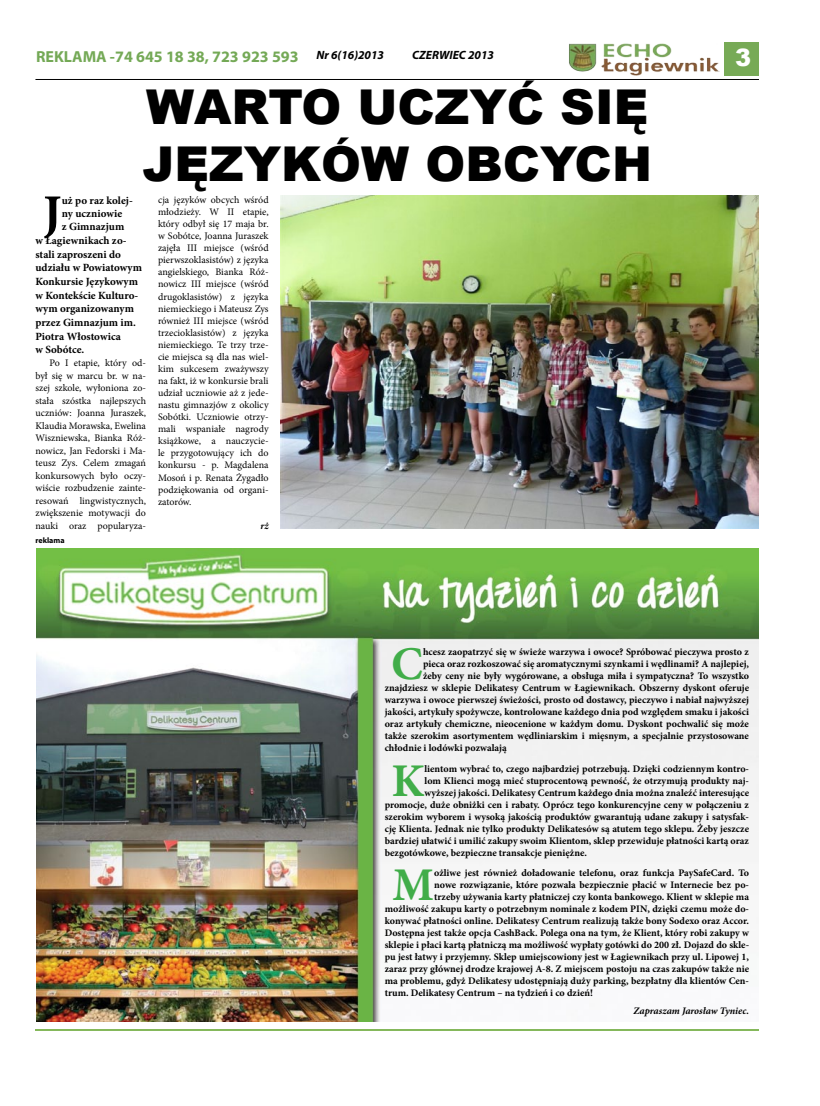
<style>
.page{position:relative;width:820px;height:1106px;background:#fff}
.page>*{position:absolute;margin:0;border:0;box-sizing:border-box;transform-origin:0 0}
.t1{font:700 51.6px "Minion Pro";color:#000}
.t2{font:900 48px/57.6px "Arial";color:#000}
.t3{font:700 46.9px "Minion Pro";color:#41ad49}
.t4{font:900 24px "Arial";color:#fff}
.t5{font:700 16px "Myriad Pro";color:#74a956}
.t6{font:italic 700 12px "Myriad Pro";color:#000}
.t7{font:700 11px "Minion Pro";color:#000}
.t8{font:700 10px "Minion Pro";color:#000}
.t9{font:10px/12.1px "Minion Pro";color:#000;text-align:justify}
.t10{font:italic 700 10px "Minion Pro";letter-spacing:-.005em;color:#000}
.t11{font:700 8px "Myriad Pro";color:#000}
</style>
<div class="page">
<div style="left:724px;top:42px;width:34px;height:33px;background:#77aa56"></div>
<hr style="left:35px;top:79px;width:723px;height:1px;background:#000">
<img style="left:569px;top:43px;width:150px;height:32px">
<hr style="left:35px;top:1029px;width:723px;height:2px;background:#85b85b">
<img style="left:280px;top:196px;width:478px;height:332px">
<img style="left:36px;top:549px;width:722px;height:472px">
<h3 class="t5" style="left:36px;top:46px;width:349px">REKLAMA -74 645 18 38, 723 923 593 <sup>Nr</sup> <sup>6(16)2013</sup></h3>
<p class="t6" style="left:412px;top:47px;width:83px">CZERWIEC 2013</p>
<h3 class="t4" style="left:735px;top:40px;width:18px">3</h3>
<h2 class="t2" style="left:142px;top:76px;width:511px">WARTO UCZYĆ SIĘ<br>JĘZYKÓW OBCYCH</h2>
<h1 class="t1" style="left:43px;top:177px;width:20px">J</h1>
<p class="t7" style="left:62px;top:192px;width:72px">uż po raz kolej-</p>
<p class="t9" style="left:158px;top:194px;width:112px">cja języków obcych wśród młodzieży. W II etapie, który odbył się 17 maja br. w Sobótce, Joanna Juraszek zajęła III miejsce (wśród pierwszoklasistów) z języka angielskiego, Bianka Róż&shy;nowicz III miejsce (wśród drugoklasistów) z języka niemieckiego i Mateusz Zys również III miejsce (wśród trzecioklasistów) z języka niemieckiego. Te trzy trze&shy;cie miejsca są dla nas wiel&shy;kim sukcesem zważywszy na fakt, iż w konkursie brali udział uczniowie aż z jede&shy;nastu gimnazjów z okolicy Sobótki. Uczniowie otrzy&shy;mali wspaniałe nagrody książkowe, a nauczycie&shy;le przygotowujący ich do konkursu - p. Magdalena Mosoń i p. Renata Żygadło podziękowania od organi&shy;zatorów.</p>
<p class="t10" style="left:260px;top:518px;width:10px">rż</p>
<p class="t7" style="left:62px;top:206px;width:62px">ny uczniowie</p>
<p class="t7" style="left:62px;top:219px;width:64px">z Gimnazjum</p>
<p class="t7" style="left:35px;top:232px;width:93px">w Łagiewnikach zo-</p>
<p class="t7" style="left:35px;top:246px;width:87px">stali zaproszeni do</p>
<p class="t7" style="left:35px;top:260px;width:108px">udziału w Powiatowym</p>
<p class="t7" style="left:35px;top:274px;width:104px">Konkursie Językowym</p>
<p class="t7" style="left:35px;top:287px;width:104px">w Kontekście Kulturo-</p>
<p class="t7" style="left:35px;top:301px;width:100px">wym organizowanym</p>
<p class="t7" style="left:35px;top:315px;width:102px">przez Gimnazjum im.</p>
<p class="t7" style="left:35px;top:328px;width:87px">Piotra Włostowica</p>
<p class="t7" style="left:35px;top:342px;width:50px">w Sobótce.</p>
<p class="t9" style="left:35px;top:356px;width:112px;line-height:12.5px;text-indent:14px">Po I etapie, który od&shy;był się w marcu br. w na&shy;szej szkole, wyłoniona zo&shy;stała szóstka najlepszych uczniów: Joanna Juraszek, Klaudia Morawska, Ewelina Wiszniewska, Bianka Róż&shy;nowicz, Jan Fedorski i Ma&shy;teusz Zys. Celem zmagań konkursowych było oczy&shy;wiście rozbudzenie zainte&shy;resowań lingwistycznych, zwiększenie motywacji do nauki oraz popularyza-</p>
<p class="t11" style="left:35px;top:535px;width:31px">reklama</p>
<h3 class="t3" style="left:391px;top:631px;width:33px">C</h3>
<p class="t8" style="left:423px;top:645px;width:327px">hcesz zaopatrzyć się w świeże warzywa i owoce? Spróbować pieczywa prosto z</p>
<p class="t8" style="left:423px;top:657px;width:327px">pieca oraz rozkoszować się aromatycznymi szynkami i wędlinami? A najlepiej,</p>
<p class="t8" style="left:423px;top:669px;width:327px">żeby ceny nie były wygórowane, a obsługa miła i sympatyczna? To wszystko</p>
<p class="t8" style="left:384px;top:681px;width:366px">znajdziesz w sklepie Delikatesy Centrum w Łagiewnikach. Obszerny dyskont oferuje</p>
<p class="t8" style="left:384px;top:693px;width:365px">warzywa i owoce pierwszej świeżości, prosto od dostawcy, pieczywo i nabiał najwyższej</p>
<p class="t8" style="left:384px;top:705px;width:365px">jakości, artykuły spożywcze, kontrolowane każdego dnia pod względem smaku i jakości</p>
<p class="t8" style="left:384px;top:717px;width:365px">oraz artykuły chemiczne, nieocenione w każdym domu. Dyskont pochwalić się może</p>
<p class="t8" style="left:384px;top:729px;width:365px">także szerokim asortymentem wędliniarskim i mięsnym, a specjalnie przystosowane</p>
<p class="t8" style="left:384px;top:741px;width:123px">chłodnie i lodówki pozwalają</p>
<h3 class="t3" style="left:391px;top:747px;width:34px">K</h3>
<p class="t8" style="left:424px;top:761px;width:326px">lientom wybrać to, czego najbardziej potrzebują. Dzięki codziennym kontro-</p>
<p class="t8" style="left:424px;top:773px;width:326px">lom Klienci mogą mieć stuprocentową pewność, że otrzymują produkty naj-</p>
<p class="t8" style="left:424px;top:785px;width:326px">wyższej jakości. Delikatesy Centrum każdego dnia można znaleźć interesujące</p>
<p class="t8" style="left:384px;top:797px;width:366px">promocje, duże obniżki cen i rabaty. Oprócz tego konkurencyjne ceny w połączeniu z</p>
<p class="t8" style="left:384px;top:809px;width:365px">szerokim wyborem i wysoką jakością produktów gwarantują udane zakupy i satysfak-</p>
<p class="t8" style="left:384px;top:821px;width:365px">cję Klienta. Jednak nie tylko produkty Delikatesów są atutem tego sklepu. Żeby jeszcze</p>
<p class="t8" style="left:384px;top:833px;width:365px">bardziej ułatwić i umilić zakupy swoim Klientom, sklep przewiduje płatności kartą oraz</p>
<p class="t8" style="left:384px;top:845px;width:203px">bezgotówkowe, bezpieczne transakcje pieniężne.</p>
<h3 class="t3" style="left:392px;top:852px;width:43px">M</h3>
<p class="t8" style="left:434px;top:866px;width:316px">ożliwe jest również doładowanie telefonu, oraz funkcja PaySafeCard. To</p>
<p class="t8" style="left:434px;top:878px;width:316px">nowe rozwiązanie, które pozwala bezpiecznie płacić w Internecie bez po-</p>
<p class="t8" style="left:434px;top:890px;width:316px">trzeby używania karty płatniczej czy konta bankowego. Klient w sklepie ma</p>
<p class="t8" style="left:384px;top:902px;width:365px">możliwość zakupu karty o potrzebnym nominale z kodem PIN, dzięki czemu może do-</p>
<p class="t8" style="left:384px;top:914px;width:365px">konywać płatności online. Delikatesy Centrum realizują także bony Sodexo oraz Accor.</p>
<p class="t8" style="left:384px;top:926px;width:365px">Dostępna jest także opcja CashBack. Polega ona na tym, że Klient, który robi zakupy w</p>
<p class="t8" style="left:384px;top:938px;width:366px">sklepie i płaci kartą płatniczą ma możliwość wypłaty gotówki do 200 zł. Dojazd do skle-</p>
<p class="t8" style="left:384px;top:950px;width:365px">pu jest łatwy i przyjemny. Sklep umiejscowiony jest w Łagiewnikach przy ul. Lipowej 1,</p>
<p class="t8" style="left:384px;top:962px;width:366px">zaraz przy głównej drodze krajowej A-8. Z miejscem postoju na czas zakupów także nie</p>
<p class="t8" style="left:384px;top:974px;width:365px">ma problemu, gdyż Delikatesy udostępniają duży parking, bezpłatny dla klientów Cen-</p>
<p class="t8" style="left:384px;top:986px;width:209px">trum. Delikatesy Centrum – na tydzień i co dzień!</p>
<p class="t10" style="left:633px;top:1003px;width:117px">Zapraszam Jarosław Tyniec.</p>
</div>
